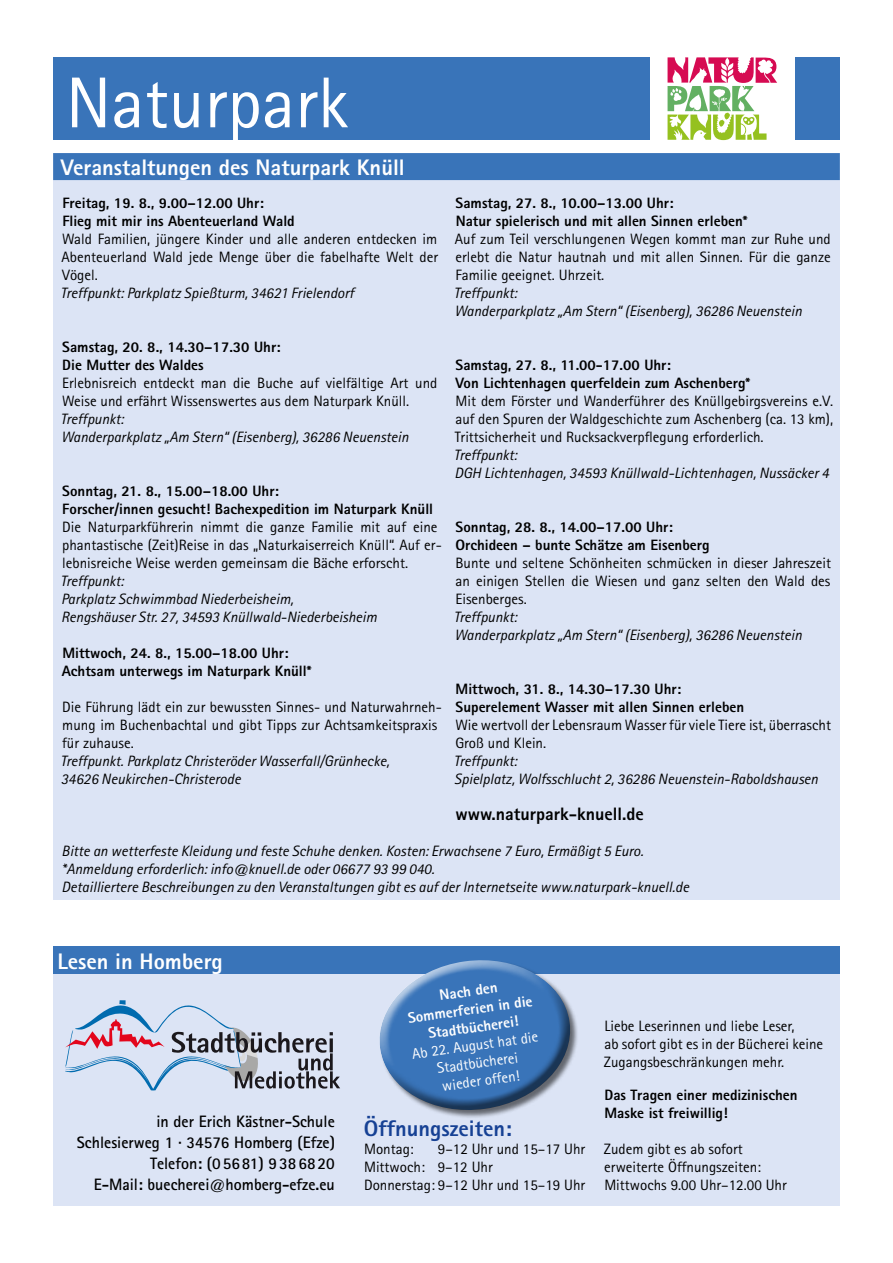
<style>
.page{position:relative;width:893px;height:1263px;background:#fff}
.page>*{position:absolute;margin:0;border:0;box-sizing:border-box;transform-origin:0 0}
.t1{font:72px "Rotis Sans Serif";color:#fff}
.t2{font:800 22.5px "Rotis Sans Serif";color:#fff}
.t3{font:800 22.5px "Rotis Sans Serif";color:#164194}
.t4{font:800 18px "Rotis Sans Serif";color:#000}
.t5{font:700 16.5px/21px "Rotis Sans Serif";color:#000;text-align:right}
.t6{font:15px/18px "Rotis Sans Serif";color:#000}
.t7{font:italic 15px/18px "Rotis Sans Serif";color:#000}
.t8{font:800 15px/18px "Rotis Sans Serif";color:#000}
.t9{font:15px/18px "Rotis Sans Serif";color:#fff;text-align:center}
.t10{font:800 15px/18px "Rotis Sans Serif";color:#fff;text-align:center}
</style>
<div class="page">
<div style="left:53px;top:57px;width:787px;height:83px;background:#3974b9"></div>
<div style="left:53px;top:153px;width:787px;height:747px;background:#dce4f5"></div>
<div style="left:53px;top:153px;width:787px;height:27px;background:#3974b9"></div>
<div style="left:53px;top:964px;width:787px;height:241px;background:#dce4f5"></div>
<svg style="left:65px;top:1000px;width:275px;height:90px"></svg>
<div style="left:53px;top:946px;width:787px;height:28px;background:#3974b9"></div>
<svg style="left:379px;top:960px;width:198px;height:158px"></svg>
<div style="left:650px;top:54px;width:145px;height:89px;background:#fff"></div>
<svg style="left:668px;top:57px;width:109px;height:83px"></svg>
<h1 class="t1" style="left:66px;top:60px;width:284px">Naturpark</h1>
<h2 class="t2" style="left:61px;top:153px;width:345px">Veranstaltungen des Naturpark Knüll</h2>
<p class="t8" style="left:62px;top:194px;width:234px">Freitag, 19. 8., 9.00–12.00 Uhr:<br>Flieg mit mir ins Abenteuerland Wald</p>
<p class="t6" style="left:62px;top:230px;width:378px;text-align:justify">Wald Familien, jüngere Kinder und alle anderen entdecken im Abenteuerland Wald jede Menge über die fabelhafte Welt der Vögel.</p>
<p class="t7" style="left:60px;top:284px;width:295px">Treffpunkt: Parkplatz Spießturm, 34621 Frielendorf</p>
<p class="t8" style="left:62px;top:338px;width:220px">Samstag, 20. 8., 14.30–17.30 Uhr:<br>Die Mutter des Waldes</p>
<p class="t6" style="left:62px;top:374px;width:377px">Erlebnisreich entdeckt man die Buche auf vielfältige Art und<br>Weise und erfährt Wissenswertes aus dem Naturpark Knüll.</p>
<p class="t7" style="left:60px;top:410px;width:350px">Treffpunkt:<br>Wanderparkplatz „Am Stern“ (Eisenberg), 36286 Neuenstein</p>
<p class="t8" style="left:456px;top:194px;width:293px">Samstag, 27. 8., 10.00–13.00 Uhr:<br>Natur spielerisch und mit allen Sinnen erleben*</p>
<p class="t6" style="left:455px;top:230px;width:377px;text-align:justify">Auf zum Teil verschlungenen Wegen kommt man zur Ruhe und erlebt die Natur hautnah und mit allen Sinnen. Für die ganze Familie geeignet. Uhrzeit.</p>
<p class="t7" style="left:454px;top:284px;width:350px">Treffpunkt:<br>Wanderparkplatz „Am Stern“ (Eisenberg), 36286 Neuenstein</p>
<p class="t8" style="left:456px;top:356px;width:296px">Samstag, 27. 8., 11.00-17.00 Uhr:<br>Von Lichtenhagen querfeldein zum Aschenberg*</p>
<p class="t6" style="left:455px;top:392px;width:380px;text-align:justify">Mit dem Förster und Wanderführer des Knüllgebirgsvereins e.V. auf den Spuren der Waldgeschichte zum Aschenberg (ca. 13 km), Trittsicherheit und Rucksackverpflegung erforderlich.</p>
<p class="t7" style="left:454px;top:446px;width:377px">Treffpunkt:<br>DGH Lichtenhagen, 34593 Knüllwald-Lichtenhagen, Nussäcker 4</p>
<p class="t8" style="left:62px;top:482px;width:372px">Sonntag, 21. 8., 15.00–18.00 Uhr:<br>Forscher/innen gesucht! Bachexpedition im Naturpark Knüll</p>
<p class="t6" style="left:62px;top:518px;width:381px">Die Naturparkführerin nimmt die ganze Familie mit auf eine phantastische (Zeit)Reise in das „Naturkaiserreich Knüll“. Auf er&shy;lebnisreiche Weise werden gemeinsam die Bäche erforscht.</p>
<p class="t7" style="left:60px;top:572px;width:318px">Treffpunkt:<br>Parkplatz Schwimmbad Niederbeisheim,<br>Rengshäuser Str. 27, 34593 Knüllwald-Niederbeisheim</p>
<p class="t8" style="left:62px;top:644px;width:251px">Mittwoch, 24. 8., 15.00–18.00 Uhr:<br>Achtsam unterwegs im Naturpark Knüll*</p>
<p class="t6" style="left:62px;top:698px;width:381px">Die Führung lädt ein zur bewussten Sinnes- und Naturwahrneh&shy;mung im Buchenbachtal und gibt Tipps zur Achtsamkeitspraxis für zuhause.</p>
<p class="t7" style="left:60px;top:752px;width:331px">Treffpunkt. Parkplatz Christeröder Wasserfall/Grünhecke,<br>34626 Neukirchen-Christerode</p>
<p class="t8" style="left:455px;top:518px;width:256px">Sonntag, 28. 8., 14.00–17.00 Uhr:<br>Orchideen – bunte Schätze am Eisenberg</p>
<p class="t6" style="left:455px;top:554px;width:377px;text-align:justify">Bunte und seltene Schönheiten schmücken in dieser Jahreszeit an einigen Stellen die Wiesen und ganz selten den Wald des Eisenberges.</p>
<p class="t7" style="left:454px;top:608px;width:350px">Treffpunkt:<br>Wanderparkplatz „Am Stern“ (Eisenberg), 36286 Neuenstein</p>
<p class="t8" style="left:456px;top:680px;width:290px">Mittwoch, 31. 8., 14.30–17.30 Uhr:<br>Superelement Wasser mit allen Sinnen erleben</p>
<p class="t6" style="left:455px;top:716px;width:377px">Wie wertvoll der Lebensraum Wasser für viele Tiere ist, überrascht<br>Groß und Klein.</p>
<p class="t7" style="left:454px;top:752px;width:366px">Treffpunkt:<br>Spielplatz, Wolfsschlucht 2, 36286 Neuenstein-Raboldshausen</p>
<p class="t4" style="left:455px;top:803px;width:190px">www.naturpark-knuell.de</p>
<p class="t7" style="left:62px;top:842px;width:629px">Bitte an wetterfeste Kleidung und feste Schuhe denken. Kosten: Erwachsene 7 Euro, Ermäßigt 5 Euro. *Anmeldung erforderlich: info@knuell.de oder 06677 93 99 040.<br>Detailliertere Beschreibungen zu den Veranstaltungen gibt es auf der Internetseite www.naturpark-knuell.de</p>
<h2 class="t2" style="left:57px;top:947px;width:167px">Lesen in Homberg</h2>
<p class="t10" style="left:404px;top:991px;width:127px;rotate:-8deg">Nach den<br>Sommerferien in die<br>Stadtbücherei!</p>
<p class="t9" style="left:411px;top:1045px;width:129px;rotate:-8deg">Ab 22. August hat die<br>Stadtbücherei<br>wieder offen!</p>
<p class="t5" style="left:77px;top:1111px;width:260px">in der Erich Kästner-Schule<br>Schlesierweg 1 · 34576 Homberg (Efze)<br>Telefon: (05681) 9386820<br>E-Mail: buecherei@homberg-efze.eu</p>
<h2 class="t3" style="left:364px;top:1114px;width:149px">Öffnungszeiten:</h2>
<p class="t6" style="left:364px;top:1140px;width:51px">Montag:</p>
<p class="t6" style="left:364px;top:1140px;width:223px;text-indent:74px">9–12 Uhr und 15–17 Uhr<br>Mittwoch: 9–12 Uhr<br>Donnerstag: 9–12 Uhr und 15–19 Uhr</p>
<p class="t6" style="left:604px;top:1017px;width:221px">Liebe Leserinnen und liebe Leser,<br>ab sofort gibt es in der Bücherei keine<br>Zugangsbeschränkungen mehr.</p>
<p class="t8" style="left:604px;top:1086px;width:195px">Das Tragen einer medizinischen<br>Maske ist freiwillig!</p>
<p class="t6" style="left:604px;top:1140px;width:185px">Zudem gibt es ab sofort erweiterte Öffnungszeiten:<br>Mittwochs 9.00 Uhr–12.00 Uhr</p>
</div>
